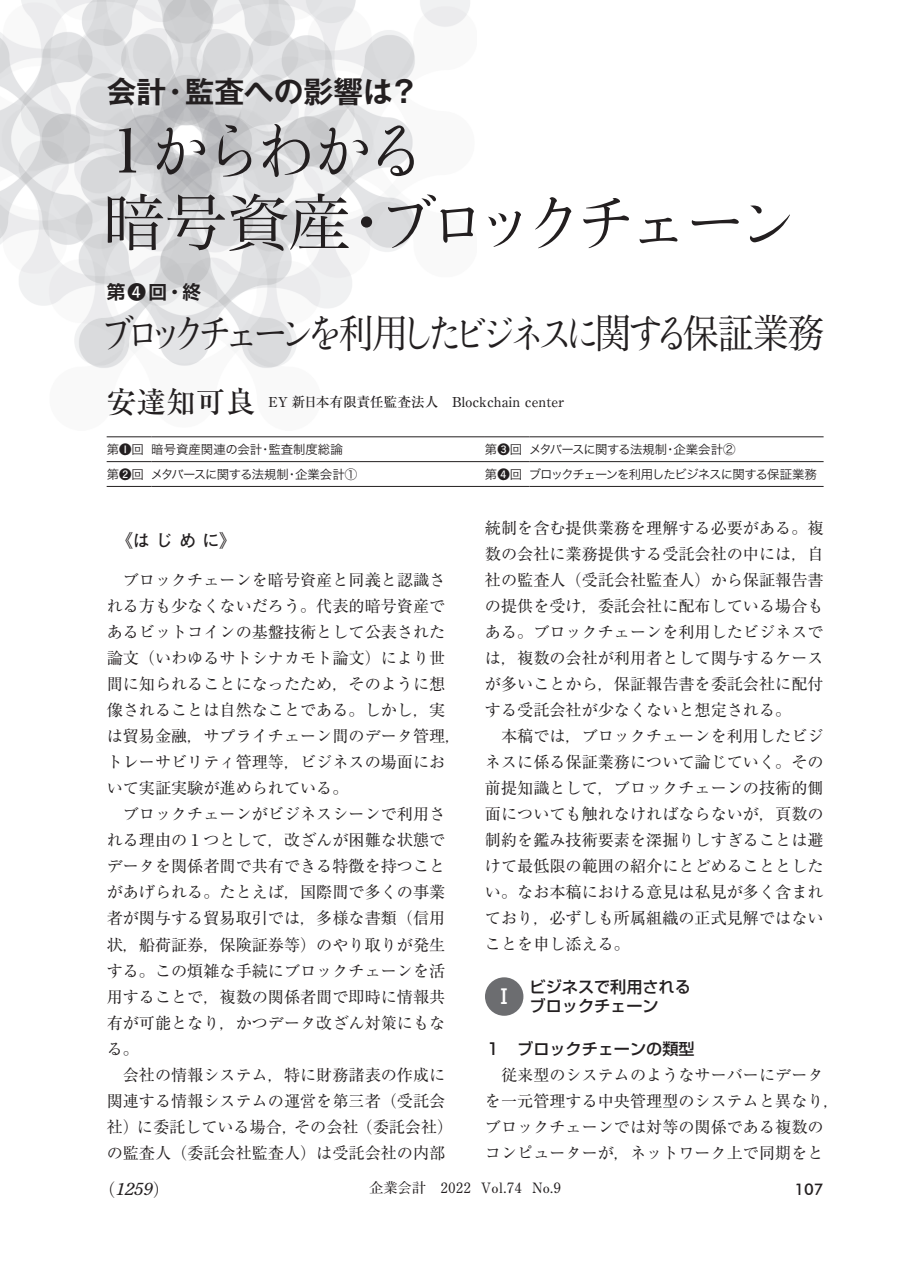
<style>
.page{position:relative;width:903px;height:1275px;background:#fff}
.page>*{position:absolute;margin:0;border:0;box-sizing:border-box;transform-origin:0 0}
.t1{font:61.95px/71.9px "Yutuki 36 PK Std W3";letter-spacing:-.15em;color:#231f20}
.t2{font:39.73px "Yutuki 36 PK Std W3";letter-spacing:-.245em;color:#231f20;scale:.9 1}
.t3{font:700 29.75px "Gothic MB101 Pr 6 De";color:#231f20}
.t4{font:500 19.78px "Shin Go Pro";color:#fff}
.t5{font:700 18.55px "Shin Go Pr 6 De";color:#231f20}
.t6{font:700 17.32px "Futo Go B101 Pro";color:#231f20}
.t7{font:italic 17.32px "Century Old Style Std";color:#231f20}
.t8{font:16.1px/26.1px "Ryumin Pro";color:#231f20;text-align:justify}
.t9{font:500 16.1px/18.6px "Shin Go Pro";color:#231f20}
.t10{font:500 16.1px "Futura BT";color:#231f20}
.t11{font:700 14.17px "Futo Min A101 Pro";color:#231f20}
.t12{font:500 13.65px "Ryumin Pro";color:#231f20}
.t13{font:12.42px/24.8px "Hira Kaku Pro W3";letter-spacing:-.065em;color:#231f20}
.t14{font:12.42px/24.8px "Hira Kaku Pro W3";color:#231f20}
.s1{font-family:"Hira Min Pro W3"}
.s2{font-family:"Koburina Go Std W6";font-weight:400}
.s3{font-size:29.75px}
.s4{font-family:"Koburina Go Std W6"}
.s5{font-family:"Ryumin Pro";font-style:normal}
</style>
<div class="page">
<img style="left:0;top:0;width:470px;height:368px">
<div style="left:485px;top:977px;width:38px;height:39px;background:#6c6d70;border-radius:50%"></div>
<hr style="left:107px;top:436px;width:44px;height:1px;background:#231f20">
<hr style="left:151px;top:436px;width:334px;height:1px;background:#231f20">
<hr style="left:107px;top:461px;width:44px;height:1px;background:#231f20">
<hr style="left:151px;top:461px;width:334px;height:1px;background:#231f20">
<hr style="left:107px;top:486px;width:44px;height:1px;background:#231f20">
<hr style="left:151px;top:486px;width:334px;height:1px;background:#231f20">
<hr style="left:485px;top:436px;width:45px;height:1px;background:#231f20">
<hr style="left:530px;top:436px;width:293px;height:1px;background:#231f20">
<hr style="left:485px;top:461px;width:45px;height:1px;background:#231f20">
<hr style="left:530px;top:461px;width:293px;height:1px;background:#231f20">
<hr style="left:485px;top:486px;width:45px;height:1px;background:#231f20">
<hr style="left:530px;top:486px;width:293px;height:1px;background:#231f20">
<div style="left:128px;top:283px;width:18px;height:17px;background:#fff;border-radius:50%"></div>
<h3 class="t3" style="left:107px;top:67px;width:309px">会計・監査への影響は?</h3>
<h1 class="t1" style="left:96px;top:114px;width:703px">１からわかる<br><span class="s1">暗号資産</span>・ブロックチェーン</h1>
<p class="t5" style="left:107px;top:276px;width:96px">第<span class="s2">❹</span>回・終</p>
<h2 class="t2" style="left:99px;top:310px;width:807px">ブロックチェーンを<span class="s1">利用</span>したビジネスに<span class="s1">関</span>する<span class="s1">保証業務</span></h2>
<p class="t12" style="left:107px;top:391px;width:459px"><span class="s3">安達知可良</span>　EY 新日本有限責任監査法人　Blockchain center</p>
<p class="t14" style="left:107px;top:436px;width:252px">第<span class="s4">❶</span>回 暗号資産関連の会計・監査制度総論第<span class="s4">❷</span>回メタバースに関する法規制・企業会計①</p>
<p class="t13" style="left:485px;top:436px;width:333px">第<span class="s4">❸</span>回メタバースに関する法規制・企業会計②<br>第<span class="s4">❹</span>回ブロックチェーンを利用したビジネスに関する保証業務</p>
<p class="t6" style="left:115px;top:527px;width:123px">《はじめに》</p>
<p class="t8" style="left:107px;top:566px;width:356px;text-align:left;text-indent:16px">ブロックチェーンを暗号資産と同義と認識される方も少なくないだろう。代表的暗号資産であるビットコインの基盤技術として公表された論文（いわゆるサトシナカモト論文）により世間に知られることになったため，そのように想像されることは自然なことである。しかし，実は貿易金融，サプライチェーン間のデータ管理，トレーサビリティ管理等，ビジネスの場面において実証実験が進められている。</p>
<p class="t8" style="left:107px;top:800px;width:340px;text-indent:16px">ブロックチェーンがビジネスシーンで利用される理由の１つとして，改ざんが困難な状態でデータを関係者間で共有できる特徴を持つことがあげられる。たとえば，国際間で多くの事業者が関与する貿易取引では，多様な書類（信用状，船荷証券，保険証券等）のやり取りが発生する。この煩雑な手続にブロックチェーンを活用することで，複数の関係者間で即時に情報共有が可能となり，かつデータ改ざん対策にもなる。</p>
<p class="t8" style="left:107px;top:1060px;width:348px;text-align:center">会社の情報システム，特に財務諸表の作成に<br>関連する情報システムの運営を第三者（受託会社）に委託している場合，その会社（委託会社）の監査人（委託会社監査人）は受託会社の内部</p>
<p class="t8" style="left:485px;top:514px;width:340px">統制を含む提供業務を理解する必要がある。複数の会社に業務提供する受託会社の中には，自社の監査人（受託会社監査人）から保証報告書の提供を受け，委託会社に配布している場合もある。ブロックチェーンを利用したビジネスでは，複数の会社が利用者として関与するケースが多いことから，保証報告書を委託会社に配付する受託会社が少なくないと想定される。</p>
<p class="t8" style="left:485px;top:722px;width:340px;text-indent:16px">本稿では，ブロックチェーンを利用したビジネスに係る保証業務について論じていく。その前提知識として，ブロックチェーンの技術的側面についても触れなければならないが，頁数の制約を鑑み技術要素を深掘りしすぎることは避けて最低限の範囲の紹介にとどめることとしたい。なお本稿における意見は私見が多く含まれており，必ずしも所属組織の正式見解ではないことを申し添える。</p>
<p class="t9" style="left:530px;top:976px;width:163px">ビジネスで利用されるブロックチェーン</p>
<p class="t9" style="left:485px;top:1037px;width:211px">１　ブロックチェーンの類型</p>
<p class="t8" style="left:485px;top:1060px;width:356px;text-align:left;text-indent:16px">従来型のシステムのようなサーバーにデータを一元管理する中央管理型のシステムと異なり，ブロックチェーンでは対等の関係である複数のコンピューターが，ネットワーク上で同期をと</p>
<p class="t4" style="left:494px;top:980px;width:21px">Ⅰ</p>
<p class="t7" style="left:107px;top:1178px;width:56px"><span class="s5">（</span>1259<span class="s5">）</span></p>
<p class="t11" style="left:369px;top:1177px;width:194px">企業会計　2022 Vol.74 No.9</p>
<p class="t10" style="left:794px;top:1179px;width:31px">107</p>
</div>
